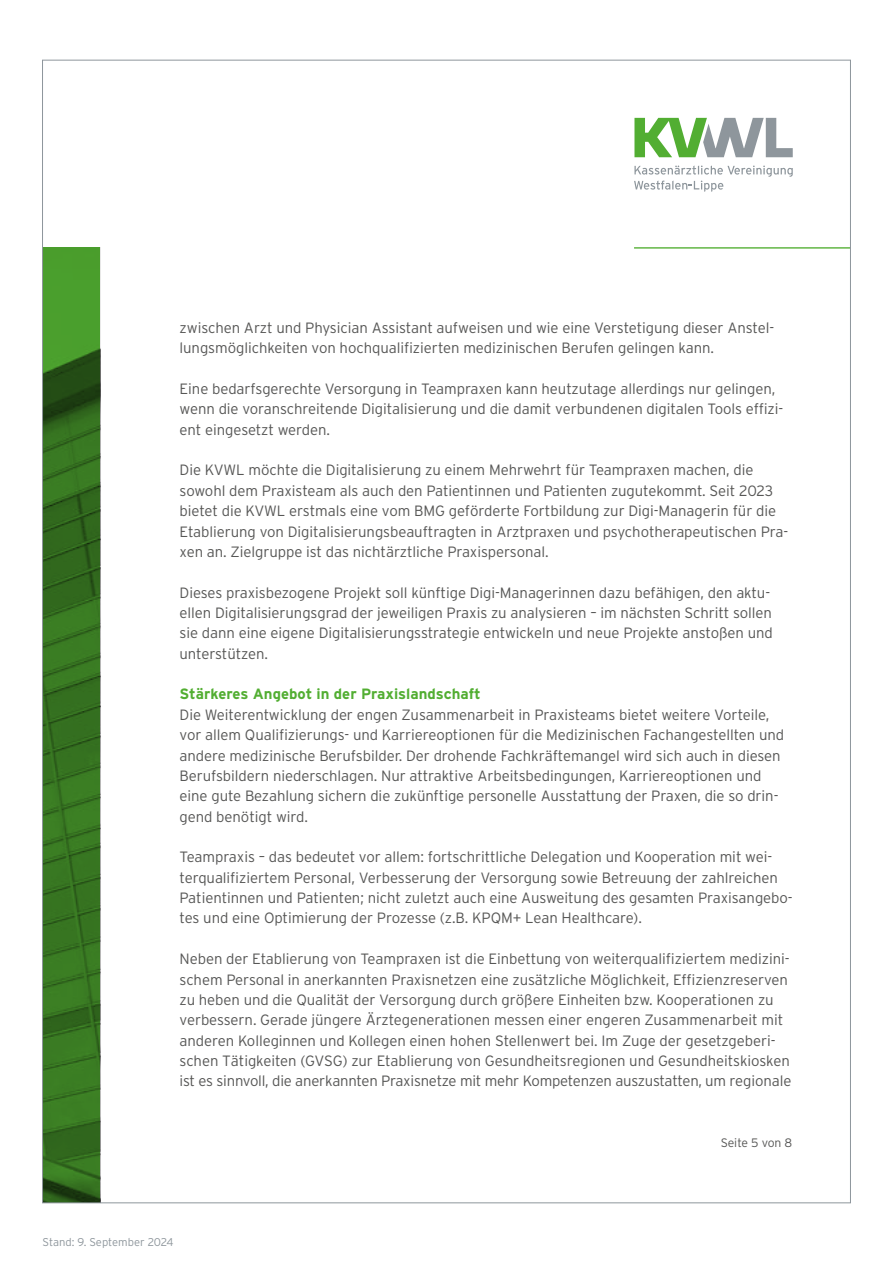
<style>
.page{position:relative;width:893px;height:1263px;background:#fff}
.page>*{position:absolute;margin:0;border:0;box-sizing:border-box;transform-origin:0 0}
.t1{font:300 15px/20.4px "Interstate";letter-spacing:-.005em;color:#575756}
.t2{font:700 15px "Interstate";color:#52ae32}
.t3{font:300 12.15px "Interstate";letter-spacing:-.01em;color:#575756}
.t4{font:300 11.25px "Interstate";letter-spacing:-.005em;color:#8e969c}
</style>
<div class="page">
<img style="left:44px;top:247px;width:56px;height:954px">
<svg style="left:634px;top:165px;width:159px;height:27px"></svg>
<svg style="left:634px;top:118px;width:159px;height:39px"></svg>
<hr style="left:634px;top:247px;width:216px;height:2px;background:#52ae32">
<p class="t1" style="left:180px;top:317px;width:596px">zwischen Arzt und Physician Assistant aufweisen und wie eine Verstetigung dieser Anstel&shy;lungsmöglichkeiten von hochqualifizierten medizinischen Berufen gelingen kann.</p>
<p class="t1" style="left:180px;top:378px;width:605px">Eine bedarfsgerechte Versorgung in Teampraxen kann heutzutage allerdings nur gelingen, wenn die voranschreitende Digitalisierung und die damit verbundenen digitalen Tools effizi&shy;ent eingesetzt werden.</p>
<p class="t1" style="left:180px;top:460px;width:610px">Die KVWL möchte die Digitalisierung zu einem Mehrwehrt für Teampraxen machen, die sowohl dem Praxisteam als auch den Patientinnen und Patienten zugutekommt. Seit 2023 bietet die KVWL erstmals eine vom BMG geförderte Fortbildung zur Digi-Managerin für die Etablierung von Digitalisierungsbeauftragten in Arztpraxen und psychotherapeutischen Pra&shy;xen an. Zielgruppe ist das nichtärztliche Praxispersonal.</p>
<p class="t1" style="left:180px;top:582px;width:595px">Dieses praxisbezogene Projekt soll künftige Digi-Managerinnen dazu befähigen, den aktu&shy;ellen Digitalisierungsgrad der jeweiligen Praxis zu analysieren – im nächsten Schritt sollen sie dann eine eigene Digitalisierungsstrategie entwickeln und neue Projekte anstoßen und unterstützen.</p>
<p class="t2" style="left:180px;top:685px;width:303px">Stärkeres Angebot in der Praxislandschaft</p>
<p class="t1" style="left:180px;top:704px;width:606px">Die Weiterentwicklung der engen Zusammenarbeit in Praxisteams bietet weitere Vorteile, vor allem Qualifizierungs- und Karriereoptionen für die Medizinischen Fachangestellten und andere medizinische Berufsbilder. Der drohende Fachkräftemangel wird sich auch in diesen Berufsbildern niederschlagen. Nur attraktive Arbeitsbedingungen, Karriereoptionen und eine gute Bezahlung sichern die zukünftige personelle Ausstattung der Praxen, die so drin&shy;gend benötigt wird.</p>
<p class="t1" style="left:180px;top:847px;width:615px">Teampraxis – das bedeutet vor allem: fortschrittliche Delegation und Kooperation mit wei&shy;terqualifiziertem Personal, Verbesserung der Versorgung sowie Betreuung der zahlreichen Patientinnen und Patienten; nicht zuletzt auch eine Ausweitung des gesamten Praxisangebo&shy;tes und eine Optimierung der Prozesse (z.B. KPQM+ Lean Healthcare).</p>
<p class="t1" style="left:180px;top:948px;width:613px">Neben der Etablierung von Teampraxen ist die Einbettung von weiterqualifiziertem medizini&shy;schem Personal in anerkannten Praxisnetzen eine zusätzliche Möglichkeit, Effizienzreserven zu heben und die Qualität der Versorgung durch größere Einheiten bzw. Kooperationen zu verbessern. Gerade jüngere Ärztegenerationen messen einer engeren Zusammenarbeit mit anderen Kolleginnen und Kollegen einen hohen Stellenwert bei. Im Zuge der gesetzgeberi&shy;schen Tätigkeiten (GVSG) zur Etablierung von Gesundheitsregionen und Gesundheitskiosken ist es sinnvoll, die anerkannten Praxisnetze mit mehr Kompetenzen auszustatten, um regionale</p>
<p class="t4" style="left:43px;top:1235px;width:133px">Stand: 9. September 2024</p>
<p class="t3" style="left:721px;top:1136px;width:73px">Seite 5 von 8</p>
</div>
